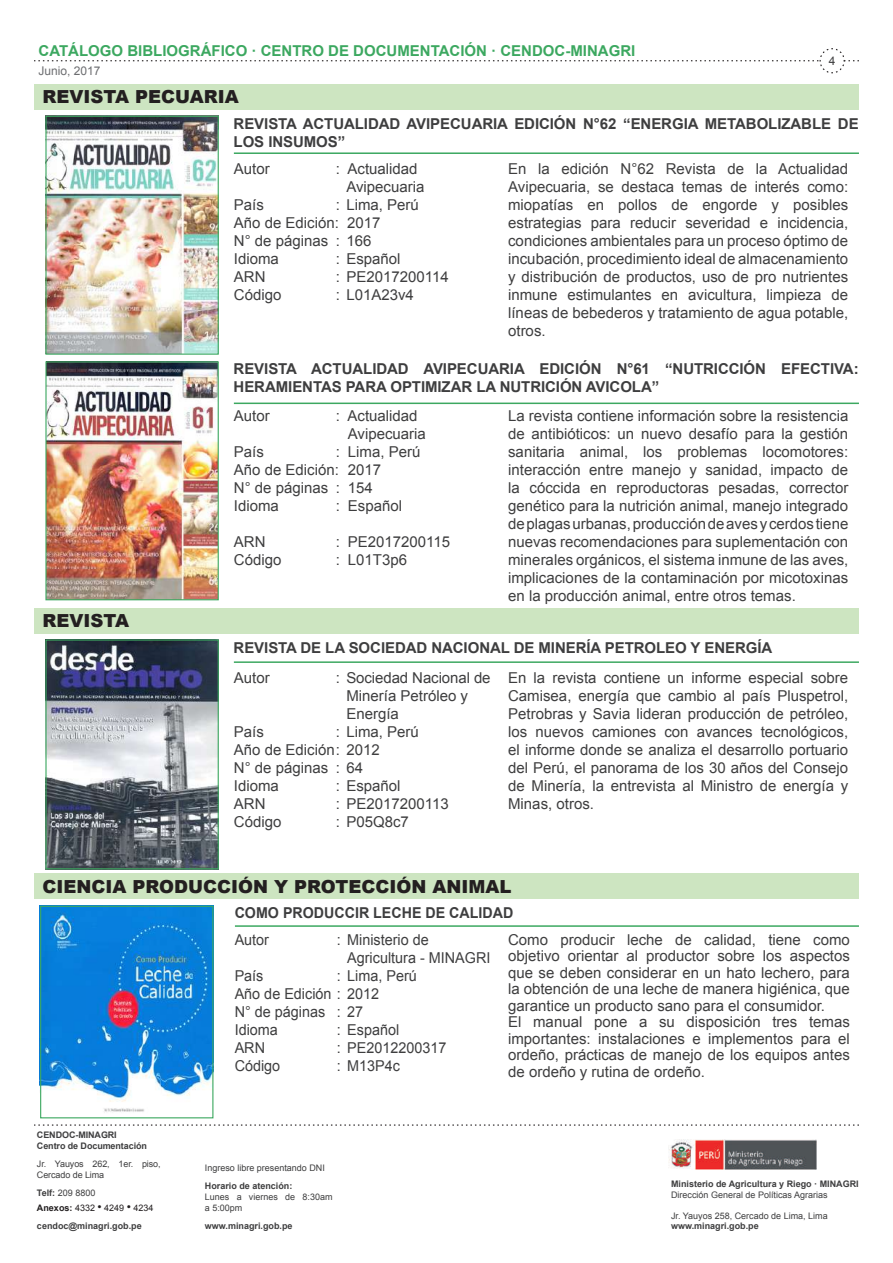
<style>
.page{position:relative;width:893px;height:1263px;background:#fff}
.page>*{position:absolute;margin:0;border:0;box-sizing:border-box;transform-origin:0 0}
.t1{font:900 18px "Arial";color:#231f20}
.t2{font:15px/18px "Arial";color:#3e3e3f}
.t3{font:700 15px/18px "Arial";letter-spacing:-.005em;color:#3e3e3f}
.t4{font:15px/18px "Arial";color:#3e3e3f;scale:.96 1}
.t5{font:700 15px "Arial";color:#3ca860}
.t6{font:700 15px "Arial";letter-spacing:-.005em;color:#3e3e3f;scale:.95 1}
.t7{font:12px "Arial";color:#6c6d70}
.t8{font:12px "Arial";color:#3e3e3f}
.t9{font:9px/10.8px "Arial";color:#3e3e3f}
.t10{font:700 9px/10.8px "Arial";color:#3e3e3f}
.t11{font:9px/14.4px "Arial";color:#231f20}
.s1{font-weight:700;color:#3e3e3f}
.s2{color:#3e3e3f}
.s3{font-weight:700}
.s4{font-size:12px}
</style>
<div class="page">
<svg style="left:34px;top:48px;width:825px;height:26px"></svg>
<svg style="left:34px;top:1124px;width:825px;height:1px"></svg>
<img style="left:668px;top:1139px;width:149px;height:30px">
<hr style="left:234px;top:152px;width:625px;height:2px;background:#3ca860">
<hr style="left:234px;top:661px;width:625px;height:2px;background:#3ca860">
<img style="left:47px;top:118px;width:170px;height:235px">
<img style="left:47px;top:641px;width:170px;height:226px">
<div style="left:45px;top:116px;width:174px;height:239px;border:1px solid #3ca860"></div>
<div style="left:45px;top:639px;width:174px;height:230px;border:1px solid #3ca860"></div>
<hr style="left:234px;top:403px;width:625px;height:1px;background:#3ca860">
<img style="left:47px;top:363px;width:170px;height:235px">
<div style="left:45px;top:361px;width:174px;height:239px;border:1px solid #3ca860"></div>
<div style="left:34px;top:84px;width:825px;height:25px;background:#cde5c1"></div>
<div style="left:34px;top:608px;width:825px;height:25px;background:#cde5c1"></div>
<img style="left:40px;top:905px;width:173px;height:207px">
<div style="left:34px;top:874px;width:825px;height:25px;background:#cde5c1"></div>
<hr style="left:235px;top:925px;width:624px;height:2px;background:#3ca860">
<div style="left:40px;top:906px;width:173px;height:212px;border:1px solid #3ca860"></div>
<p class="t5" style="left:39px;top:40px;width:598px">CATÁLOGO BIBLIOGRÁFICO · CENTRO DE DOCUMENTACIÓN · CENDOC-MINAGRI</p>
<p class="t7" style="left:39px;top:62px;width:64px">Junio, 2017</p>
<p class="t1" style="left:43px;top:84px;width:198px">REVISTA PECUARIA</p>
<p class="t8" style="left:829px;top:53px;width:8px">4</p>
<p class="t3" style="left:234px;top:115px;width:627px">REVISTA ACTUALIDAD AVIPECUARIA EDICIÓN N°62 “ENERGIA METABOLIZABLE DE<br>LOS INSUMOS”</p>
<p class="t2" style="left:234px;top:160px;width:37px">Autor</p>
<p class="t2" style="left:346px;top:160px;width:80px;text-indent:-10px">: Actualidad<br>Avipecuaria</p>
<p class="t2" style="left:234px;top:196px;width:32px">País</p>
<p class="t2" style="left:234px;top:196px;width:187px;text-indent:102px">: Lima, Perú<br>Año de Edición: 2017<br>N° de páginas : 166<br>Idioma</p>
<p class="t2" style="left:336px;top:250px;width:66px">: Español</p>
<p class="t2" style="left:234px;top:268px;width:33px">ARN</p>
<p class="t2" style="left:336px;top:268px;width:114px">: PE2017200114</p>
<p class="t2" style="left:234px;top:286px;width:49px">Código</p>
<p class="t2" style="left:336px;top:286px;width:80px">: L01A23v4</p>
<p class="t2" style="left:508px;top:160px;width:342px;text-align:justify">En la edición N°62 Revista de la Actualidad Avipecuaria, se destaca temas de interés como: miopatías en pollos de engorde y posibles estrategias para reducir severidad e incidencia, condiciones ambientales para un proceso óptimo de incubación, procedimiento ideal de almacenamiento y distribución de productos, uso de pro nutrientes inmune estimulantes en avicultura, limpieza de líneas de bebederos y tratamiento de agua potable, otros.</p>
<p class="t1" style="left:43px;top:608px;width:88px">REVISTA</p>
<p class="t3" style="left:234px;top:361px;width:627px">REVISTA ACTUALIDAD AVIPECUARIA EDICIÓN N°61 “NUTRICCIÓN EFECTIVA:<br>HERAMIENTAS PARA OPTIMIZAR LA NUTRICIÓN AVICOLA”</p>
<p class="t2" style="left:508px;top:407px;width:342px;text-align:justify">La revista contiene información sobre la resistencia de antibióticos: un nuevo desafío para la gestión sanitaria animal, los problemas locomotores: interacción entre manejo y sanidad, impacto de la cóccida en reproductoras pesadas, corrector genético para la nutrición animal, manejo integrado de plagas urbanas, producción de aves y cerdos tiene nuevas recomendaciones para suplementación con minerales orgánicos, el sistema inmune de las aves, implicaciones de la contaminación por micotoxinas en la producción animal, entre otros temas.</p>
<p class="t2" style="left:234px;top:407px;width:37px">Autor</p>
<p class="t2" style="left:348px;top:407px;width:80px;text-indent:-12px">: Actualidad<br>Avipecuaria</p>
<p class="t2" style="left:234px;top:443px;width:32px">País</p>
<p class="t2" style="left:234px;top:443px;width:188px;text-indent:102px">: Lima, Perú<br>Año de Edición: 2017<br>N° de páginas : 154<br>Idioma</p>
<p class="t2" style="left:336px;top:497px;width:68px">: Español</p>
<p class="t2" style="left:234px;top:533px;width:33px">ARN</p>
<p class="t2" style="left:336px;top:533px;width:116px">: PE2017200115</p>
<p class="t2" style="left:234px;top:551px;width:49px">Código</p>
<p class="t2" style="left:336px;top:551px;width:73px">: L01T3p6</p>
<p class="t3" style="left:234px;top:639px;width:540px">REVISTA DE LA SOCIEDAD NACIONAL DE MINERÍA PETROLEO Y ENERGÍA</p>
<p class="t2" style="left:234px;top:669px;width:37px">Autor</p>
<p class="t2" style="left:346px;top:669px;width:146px;text-indent:-10px">: Sociedad Nacional de<br>Minería Petróleo y<br>Energía</p>
<p class="t2" style="left:234px;top:723px;width:32px">País</p>
<p class="t2" style="left:234px;top:723px;width:187px;text-indent:102px">: Lima, Perú<br>Año de Edición: 2012<br>N° de páginas : 64<br>Idioma</p>
<p class="t2" style="left:336px;top:777px;width:66px">: Español</p>
<p class="t2" style="left:234px;top:795px;width:33px">ARN</p>
<p class="t2" style="left:336px;top:795px;width:114px">: PE2017200113</p>
<p class="t2" style="left:234px;top:813px;width:49px">Código</p>
<p class="t2" style="left:336px;top:813px;width:75px">: P05Q8c7</p>
<p class="t2" style="left:508px;top:669px;width:342px;text-align:justify">En la revista contiene un informe especial sobre Camisea, energía que cambio al país Pluspetrol, Petrobras y Savia lideran producción de petróleo, los nuevos camiones con avances tecnológicos, el informe donde se analiza el desarrollo portuario del Perú, el panorama de los 30 años del Consejo de Minería, la entrevista al Ministro de energía y Minas, otros.</p>
<p class="t1" style="left:43px;top:873px;width:470px">CIENCIA PRODUCCIÓN Y PROTECCIÓN ANIMAL</p>
<p class="t6" style="left:235px;top:903px;width:295px">COMO PRODUCCIR LECHE DE CALIDAD</p>
<p class="t2" style="left:508px;top:931px;width:343px;line-height:16.5px">Como producir leche de calidad, tiene como objetivo orientar al productor sobre los aspectos que se deben considerar en un hato lechero, para la obtención de una leche de manera higiénica, que garantice un producto sano para el consumidor.<br>El manual pone a su disposición tres temas importantes: instalaciones e implementos para el ordeño, prácticas de manejo de los equipos antes de ordeño y rutina de ordeño.</p>
<p class="t4" style="left:235px;top:931px;width:37px">Autor</p>
<p class="t4" style="left:347px;top:931px;width:151px;text-indent:-10px">: Ministerio de<br>Agricultura - MINAGRI</p>
<p class="t4" style="left:235px;top:967px;width:32px">País</p>
<p class="t4" style="left:235px;top:967px;width:191px;text-indent:102px">: Lima, Perú<br>Año de Edición : 2012<br>N° de páginas : 27<br>Idioma</p>
<p class="t4" style="left:337px;top:1021px;width:67px">: Español</p>
<p class="t4" style="left:235px;top:1039px;width:33px">ARN</p>
<p class="t4" style="left:337px;top:1039px;width:116px">: PE2012200317</p>
<p class="t4" style="left:235px;top:1057px;width:49px">Código</p>
<p class="t4" style="left:337px;top:1057px;width:67px">: M13P4c</p>
<p class="t10" style="left:37px;top:1130px;width:112px">CENDOC-MINAGRI<br>Centro de Documentación</p>
<p class="t9" style="left:37px;top:1159px;width:125px">Jr. Yauyos 262, 1er. piso,<br>Cercado de Lima</p>
<p class="t11" style="left:37px;top:1186px;width:118px"><span class="s1">Telf:</span> <span class="s2">209 8800<br></span><span class="s3">Anexos:</span> 4332 <span class="s4">•</span> 4249 <span class="s4">•</span> 4234</p>
<p class="t10" style="left:37px;top:1221px;width:106px">cendoc@minagri.gob.pe</p>
<p class="t9" style="left:205px;top:1162px;width:122px">Ingreso libre presentando DNI</p>
<p class="t10" style="left:205px;top:1180px;width:89px">Horario de atención:</p>
<p class="t9" style="left:205px;top:1191px;width:129px">Lunes a viernes de 8:30am a 5:00pm</p>
<p class="t10" style="left:205px;top:1220px;width:89px">www.minagri.gob.pe</p>
<p class="t10" style="left:671px;top:1179px;width:189px">Ministerio de Agricultura y Riego · MINAGRI</p>
<p class="t9" style="left:671px;top:1189px;width:158px">Dirección General de Políticas Agrarias</p>
<p class="t9" style="left:671px;top:1210px;width:158px">Jr. Yauyos 258, Cercado de Lima, Lima</p>
<p class="t10" style="left:671px;top:1221px;width:89px">www.minagri.gob.pe</p>
</div>
